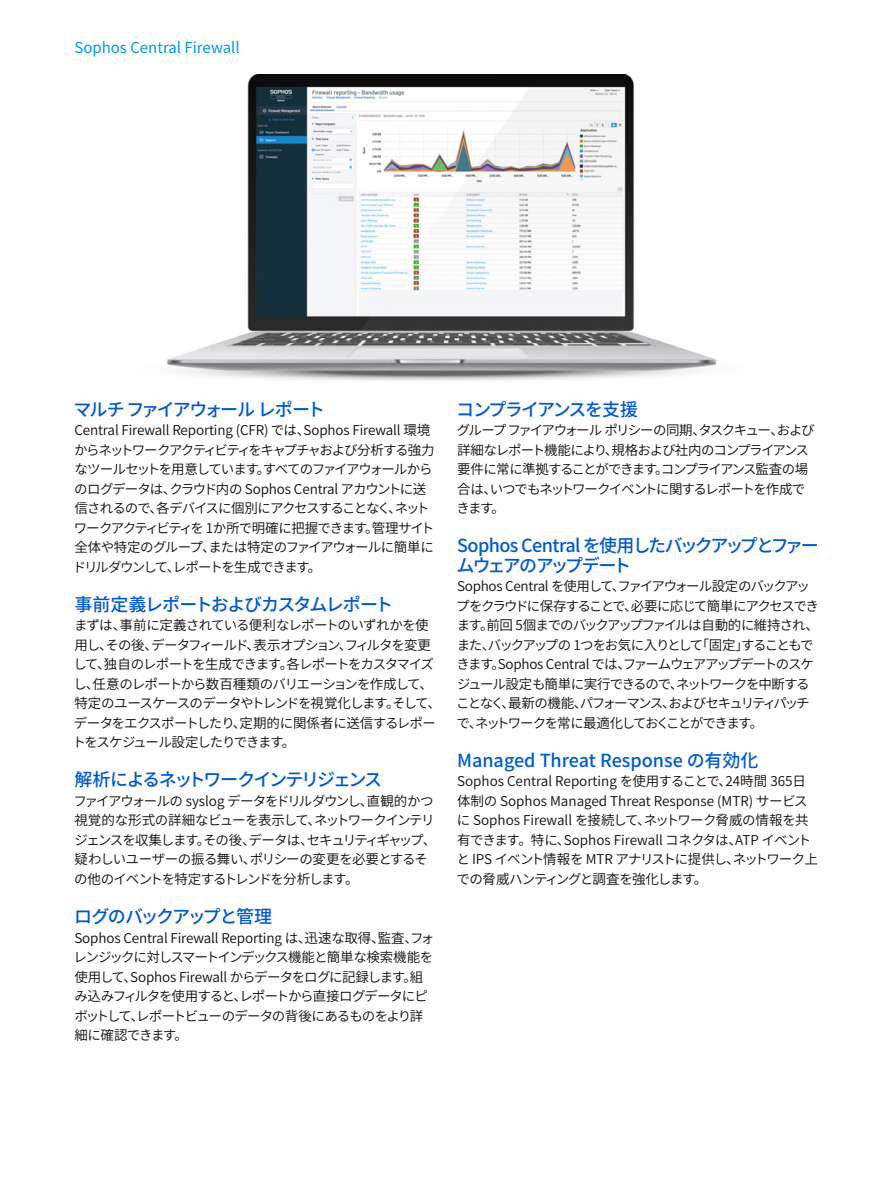
<style>
.page{position:relative;width:893px;height:1191px;background:#fff}
.page>*{position:absolute;margin:0;border:0;box-sizing:border-box;transform-origin:0 0}
.Subheading_1{font:500 18px/19.5px "Noto Sans CJ Kjp";letter-spacing:-.08em;color:#005bc8}
.Subheading_1-2{font:500 18px "Noto Sans CJ Kjp";color:#005bc8}
.Subheading_1-3{font:500 18px "Noto Sans CJ Kjp";letter-spacing:-.11em;color:#005bc8}
.Subheading_1-4{font:500 18px "Noto Sans CJ Kjp";letter-spacing:-.105em;color:#005bc8}
.t1{font:15px "Noto Sans CJ Kjp";color:#0097ee}
.Body_Copy{font:600 13.5px/19.5px "Noto Sans CJ Kjp";letter-spacing:-.065em;color:#0d0d0e}
.Body_Copy-2{font:600 13.5px/19.5px "Noto Sans CJ Kjp";letter-spacing:-.095em;color:#0d0d0e}
.Body_Copy-3{font:600 13.5px/19.5px "Noto Sans CJ Kjp";letter-spacing:-.01em;color:#0d0d0e}
</style>
<div class="page">
<img style="left:167px;top:74px;width:549px;height:307px">
<p class="t1" style="left:74px;top:39px;width:167px">Sophos Central Firewall</p>
<p class="Subheading_1-4" style="left:73px;top:399px;width:253px">マルチ ファイアウォール レポート</p>
<p class="Body_Copy" style="left:73px;top:421px;width:363px">Central Firewall Reporting (CFR) では、Sophos Firewall 環境からネットワークアクティビティをキャプチャおよび分析する強力なツールセットを用意しています。すべてのファイアウォールからのログデータは、クラウド内の Sophos Central アカウントに送信されるので、各デバイスに個別にアクセスすることなく、ネットワークアクティビティを 1か所で明確に把握できます。管理サイト全体や特定のグループ、または特定のファイアウォールに簡単にドリルダウンして、レポートを生成できます。</p>
<p class="Subheading_1" style="left:74px;top:595px;width:320px">事前定義レポートおよびカスタムレポート</p>
<p class="Body_Copy" style="left:72px;top:616px;width:370px">まずは、事前に定義されている便利なレポートのいずれかを使用し、その後、データフィールド、表示オプション、フィルタを変更して、独自のレポートを生成できます。各レポートをカスタマイズし、任意のレポートから数百種類のバリエーションを作成して、特定のユースケースのデータやトレンドを視覚化します。そして、データをエクスポートしたり、定期的に関係者に送信するレポートをスケジュール設定したりできます。</p>
<p class="Subheading_1-3" style="left:74px;top:769px;width:309px">解析によるネットワークインテリジェンス</p>
<p class="Body_Copy" style="left:73px;top:791px;width:365px">ファイアウォールの syslog データをドリルダウンし、直観的かつ視覚的な形式の詳細なビューを表示して、ネットワークインテリジェンスを収集します。その後、データは、セキュリティギャップ、疑わしいユーザーの振る舞い、ポリシーの変更を必要とするその他のイベントを特定するトレンドを分析します。</p>
<p class="Subheading_1" style="left:74px;top:907px;width:200px">ログのバックアップと管理</p>
<p class="Body_Copy" style="left:74px;top:928px;width:362px">Sophos Central Firewall Reporting は、迅速な取得、監査、フォレンジックに対しスマートインデックス機能と簡単な検索機能を使用して、Sophos Firewall からデータをログに記録します。組み込みフィルタを使用すると、レポートから直接ログデータにピボットして、レポートビューのデータの背後にあるものをより詳細に確認できます。</p>
<p class="Subheading_1" style="left:456px;top:400px;width:183px">コンプライアンスを支援</p>
<p class="Body_Copy-2" style="left:456px;top:421px;width:360px">グループ ファイアウォール ポリシーの同期、タスクキュー、および詳細なレポート機能により、規格および社内のコンプライアンス要件に常に準拠することができます。コンプライアンス監査の場合は、いつでもネットワークイベントに関するレポートを作成できます。</p>
<p class="Subheading_1" style="left:456px;top:536px;width:364px">Sophos Central を使用したバックアップとファームウェアのアップデート</p>
<p class="Body_Copy-2" style="left:456px;top:577px;width:364px">Sophos Central を使用して、ファイアウォール設定のバックアップをクラウドに保存することで、必要に応じて簡単にアクセスできます。前回 5個までのバックアップファイルは自動的に維持され、また、バックアップの 1つをお気に入りとして「固定」することもできます。Sophos Central では、ファームウェアアップデートのスケジュール設定も簡単に実行できるので、ネットワークを中断することなく、最新の機能、パフォーマンス、およびセキュリティパッチで、ネットワークを常に最適化しておくことができます。</p>
<p class="Subheading_1-2" style="left:457px;top:750px;width:303px">Managed Threat Response の有効化</p>
<p class="Body_Copy-3" style="left:457px;top:772px;width:363px">Sophos Central Reporting を使用することで、24時間 365日体制の Sophos Managed Threat Response (MTR) サービスに Sophos Firewall を接続して、ネットワーク脅威の情報を共有できます。特に、Sophos Firewall コネクタは、ATP イベントと IPS イベント情報を MTR アナリストに提供し、ネットワーク上での脅威ハンティングと調査を強化します。</p>
</div>
